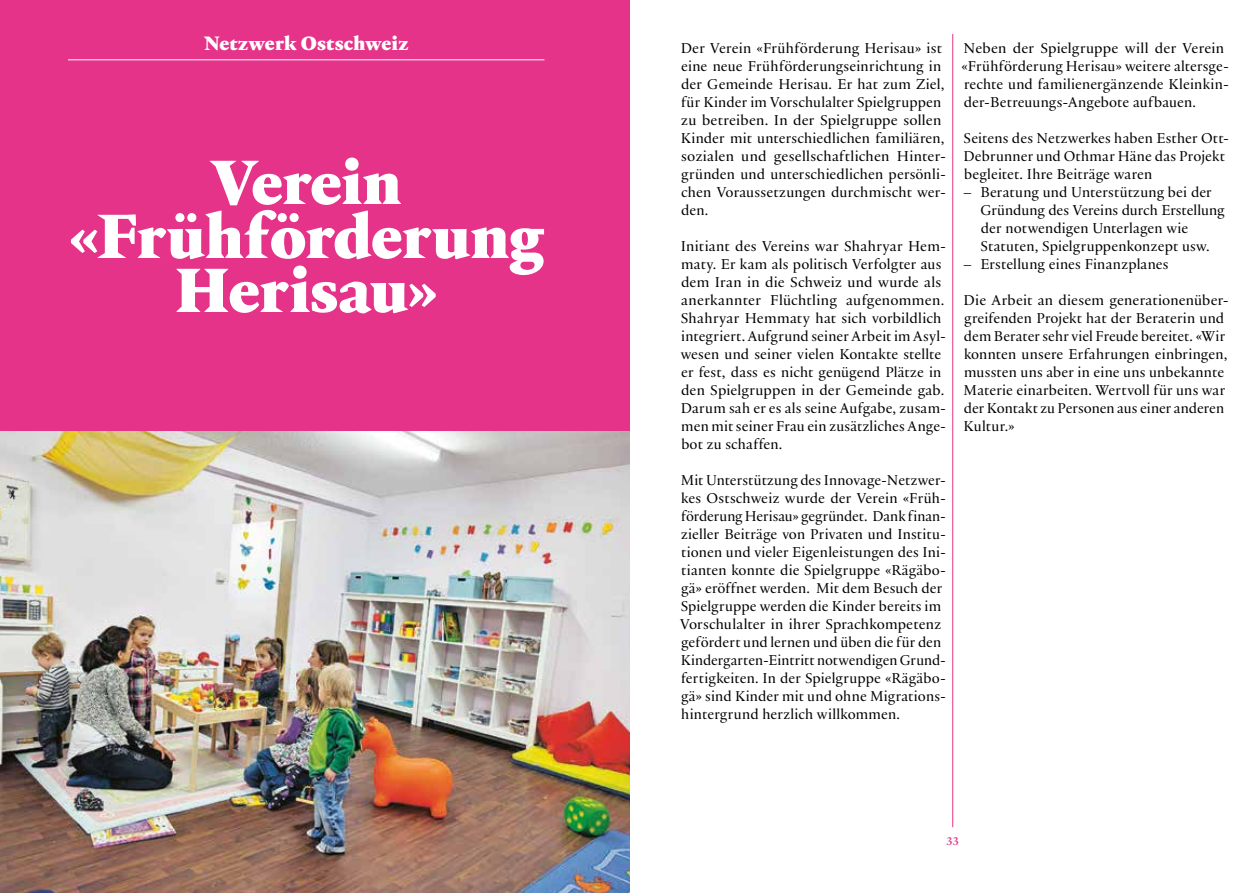
<style>
.page{position:relative;width:1259px;height:893px;background:#fff}
.page>*{position:absolute;margin:0;border:0;box-sizing:border-box;transform-origin:0 0}
.t1{font:900 67.5px/54px "Practice";letter-spacing:-.01em;color:#fff;text-align:center}
.t2{font:900 21px "Practice";color:#fff}
.t3{font:15.3px/18px "Practice";letter-spacing:.01em;color:#000}
.t4{font:700 12px "Practice";color:#e43388}
</style>
<div class="page">
<hr style="left:952px;top:34px;width:1px;height:793px;background:#e43388">
<div style="left:0;top:0;width:629px;height:893px;background:#e43388"></div>
<img style="left:0;top:431px;width:629px;height:462px">
<hr style="left:68px;top:60px;width:476px;height:1px;background:#fff">
<h2 class="t2" style="left:204px;top:27px;width:206px">Netzwerk Ostschweiz</h2>
<h1 class="t1" style="left:69px;top:152px;width:476px">Verein «Frühförderung<br>Herisau»</h1>
<p class="t3" style="left:681px;top:39px;width:267px">Der Verein «Frühförderung Herisau» ist eine neue Frühförderungseinrichtung in der Gemeinde Herisau. Er hat zum Ziel, für Kinder im Vorschulalter Spielgruppen zu betreiben. In der Spielgruppe sollen Kinder mit unterschiedlichen familiären, sozialen und gesellschaftlichen Hinter&shy;gründen und unterschiedlichen persönli&shy;chen Voraussetzungen durchmischt wer&shy;den.</p>
<p class="t3" style="left:681px;top:237px;width:267px">Initiant des Vereins war Shahryar Hem&shy;maty. Er kam als politisch Verfolgter aus dem Iran in die Schweiz und wurde als anerkannter Flüchtling aufgenommen.<br>Shahryar Hemmaty hat sich vorbildlich integriert. Aufgrund seiner Arbeit im Asyl&shy;wesen und seiner vielen Kontakte stellte er fest, dass es nicht genügend Plätze in den Spielgruppen in der Gemeinde gab.<br>Darum sah er es als seine Aufgabe, zusam&shy;men mit seiner Frau ein zusätzliches Ange&shy;bot zu schaffen.</p>
<p class="t3" style="left:680px;top:471px;width:267px">Mit Unterstützung des Innovage-Netzwer&shy;kes Ostschweiz wurde der Verein «Früh&shy;förderung Herisau» gegründet. Dank finan&shy;zieller Beiträge von Privaten und Institu&shy;tionen und vieler Eigenleistungen des Ini&shy;tianten konnte die Spielgruppe «Rägäbo&shy;gä» eröffnet werden. Mit dem Besuch der Spielgruppe werden die Kinder bereits im Vorschulalter in ihrer Sprachkompetenz gefördert und lernen und üben die für den Kindergarten-Eintritt notwendigen Grund&shy;fertigkeiten. In der Spielgruppe «Rägäbo&shy;gä» sind Kinder mit und ohne Migrations&shy;hintergrund herzlich willkommen.</p>
<p class="t3" style="left:961px;top:39px;width:269px">Neben der Spielgruppe will der Verein «Frühförderung Herisau» weitere altersge&shy;rechte und familienergänzende Kleinkin&shy;der-Betreuungs-Angebote aufbauen.</p>
<p class="t3" style="left:963px;top:129px;width:267px">Seitens des Netzwerkes haben Esther Ott-<br>Debrunner und Othmar Häne das Projekt begleitet. Ihre Beiträge waren</p>
<p class="t3" style="left:980px;top:183px;width:246px;text-indent:-18px">– Beratung und Unterstützung bei der Gründung des Vereins durch Erstellung der notwendigen Unterlagen wie Statuten, Spielgruppenkonzept usw.</p>
<p class="t3" style="left:962px;top:255px;width:207px">– Erstellung eines Finanzplanes</p>
<p class="t3" style="left:963px;top:291px;width:267px">Die Arbeit an diesem generationenüber&shy;greifenden Projekt hat der Beraterin und dem Berater sehr viel Freude bereitet. «Wir konnten unsere Erfahrungen einbringen, mussten uns aber in eine uns unbekannte Materie einarbeiten. Wertvoll für uns war der Kontakt zu Personen aus einer anderen Kultur.»</p>
<p class="t4" style="left:946px;top:833px;width:14px">33</p>
</div>
